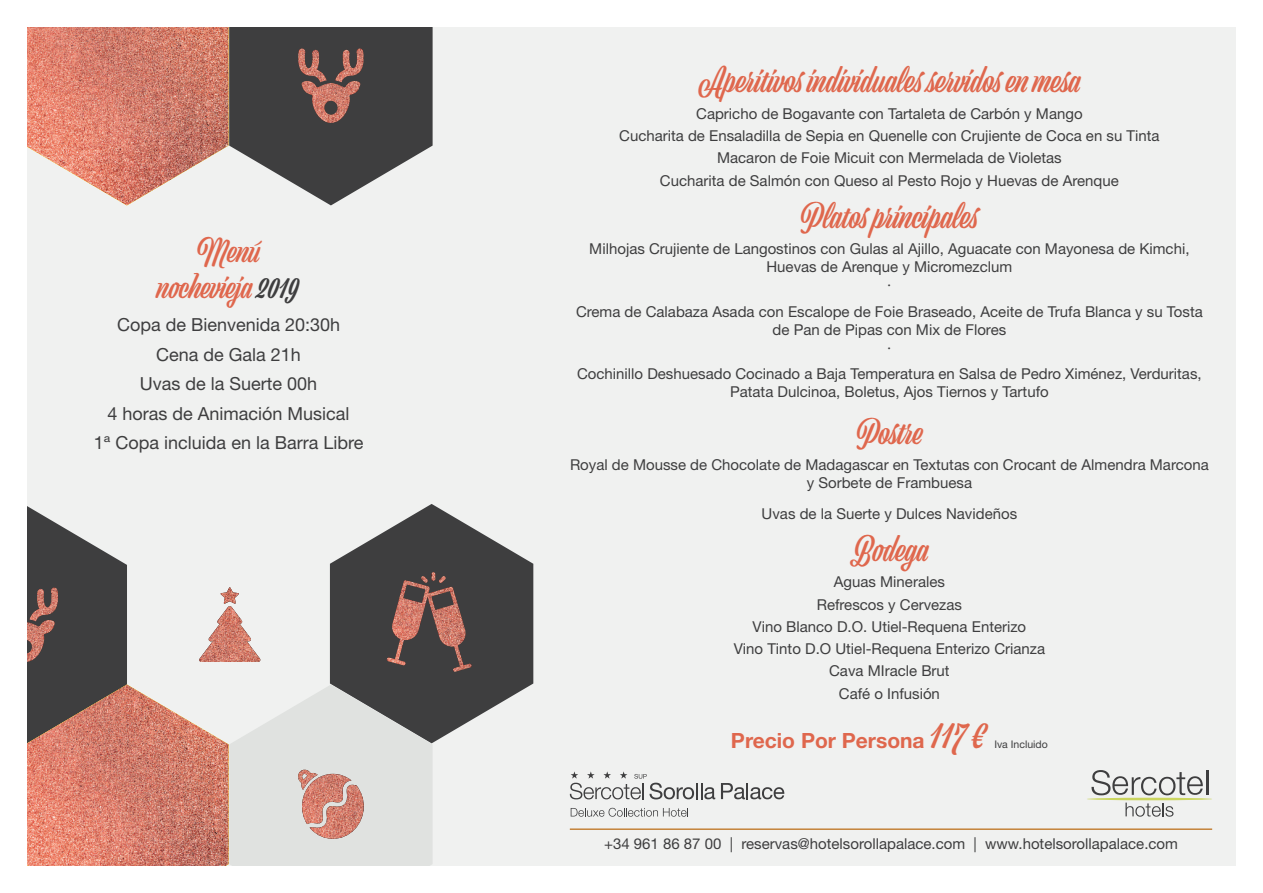
<style>
.page{position:relative;width:1263px;height:893px;background:#fff}
.page>*{position:absolute;margin:0;border:0;box-sizing:border-box;transform-origin:0 0}
.t1{font:31.5px "Viktor Script";color:#df674d}
.t2{font:30px/36px "Viktor Script";color:#df674d;text-align:center}
.t3{font:700 21px "Helvetica Neue LT Std";color:#df674d}
.t4{font:18px/29.5px "Helvetica Neue LT Std";color:#3e3e3f;text-align:center}
.t5{font:15px/22.2px "Helvetica Neue LT Std";color:#3e3e3f;text-align:center}
.t6{font:10.5px "Helvetica Neue LT Std";color:#3e3e3f}
.s1{color:#3e3e3f}
.s2{font-family:"Viktor Script";font-weight:400;font-size:37.5px}
</style>
<div class="page">
<div style="left:27px;top:27px;width:1209px;height:839px;background:#f0f1f0"></div>
<svg style="left:428px;top:504px;width:105px;height:216px;fill:#3e3e3f"></svg>
<svg style="left:27px;top:27px;width:406px;height:178px"></svg>
<img style="left:302px;top:81px;width:58px;height:42px">
<svg style="left:27px;top:506px;width:445px;height:360px"></svg>
<img style="left:310px;top:785px;width:55px;height:54px">
<hr style="left:570px;top:828px;width:642px;height:2px;background:#c4833a">
<hr style="left:1087px;top:798px;width:125px;height:2px;background:#cad55f;border-radius:50%">
<svg style="left:1091px;top:770px;width:112px;height:25px"></svg>
<hr style="left:1206px;top:770px;width:2px;height:25px;background:#3e3e3f">
<svg style="left:1125px;top:803px;width:48px;height:14px"></svg>
<svg style="left:721px;top:783px;width:63px;height:16px"></svg>
<svg style="left:570px;top:771px;width:145px;height:28px"></svg>
<svg style="left:571px;top:808px;width:117px;height:9px"></svg>
<h2 class="t2" style="left:157px;top:233px;width:144px">Menú nochevieja <span class="s1">2019</span></h2>
<p class="t4" style="left:94px;top:310px;width:271px">Copa de Bienvenida 20:30h<br>Cena de Gala 21h<br>Uvas de la Suerte 00h<br>4 horas de Animación Musical<br>1ª Copa incluida en la Barra Libre</p>
<h1 class="t1" style="left:698px;top:63px;width:385px">Aperitivos individuales servidos en mesa</h1>
<p class="t5" style="left:619px;top:102px;width:542px">Capricho de Bogavante con Tartaleta de Carbón y Mango<br>Cucharita de Ensaladilla de Sepia en Quenelle con Crujiente de Coca en su Tinta Macaron de Foie Micuit con Mermelada de Violetas<br>Cucharita de Salmón con Queso al Pesto Rojo y Huevas de Arenque</p>
<h1 class="t1" style="left:801px;top:198px;width:180px">Platos principales</h1>
<p class="t5" style="left:589px;top:240px;width:602px;line-height:18px">Milhojas Crujiente de Langostinos con Gulas al Ajillo, Aguacate con Mayonesa de Kimchi,<br>Huevas de Arenque y Micromezclum<br>·</p>
<p class="t5" style="left:576px;top:302px;width:628px;line-height:18px">Crema de Calabaza Asada con Escalope de Foie Braseado, Aceite de Trufa Blanca y su Tosta de Pan de Pipas con Mix de Flores<br>·</p>
<p class="t5" style="left:577px;top:365px;width:626px;line-height:18px">Cochinillo Deshuesado Cocinado a Baja Temperatura en Salsa de Pedro Ximénez, Verduritas,<br>Patata Dulcinoa, Boletus, Ajos Tiernos y Tartufo</p>
<h1 class="t1" style="left:857px;top:414px;width:66px">Postre</h1>
<p class="t5" style="left:570px;top:455px;width:640px;line-height:18px">Royal de Mousse de Chocolate de Madagascar en Textutas con Crocant de Almendra Marcona y Sorbete de Frambuesa</p>
<p class="t5" style="left:762px;top:502px;width:257px">Uvas de la Suerte y Dulces Navideños</p>
<h1 class="t1" style="left:850px;top:532px;width:81px">Bodega</h1>
<p class="t5" style="left:734px;top:571px;width:313px">Aguas Minerales<br>Refrescos y Cervezas<br>Vino Blanco D.O. Utiel-Requena Enterizo<br>Vino Tinto D.O Utiel-Requena Enterizo Crianza<br>Cava MIracle Brut<br>Café o Infusión</p>
<h3 class="t3" style="left:731px;top:727px;width:258px">Precio Por Persona <span class="s2">117 €</span></h3>
<p class="t6" style="left:994px;top:738px;width:55px">Iva Incluido</p>
<p class="t5" style="left:604px;top:832px;width:575px">+34 961 86 87 00 | reservas@hotelsorollapalace.com | www.hotelsorollapalace.com</p>
</div>
